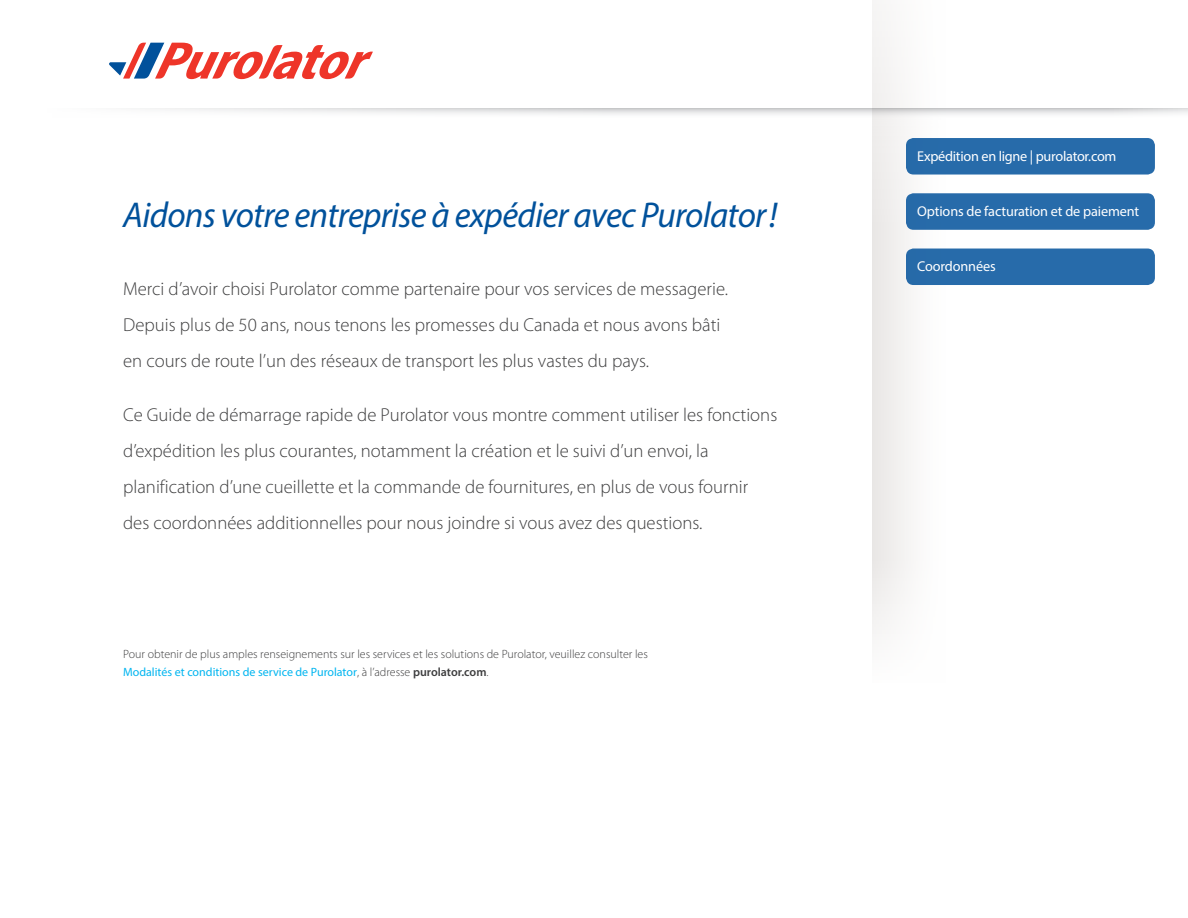
<style>
.page{position:relative;width:1188px;height:918px;background:#fff}
.page>*{position:absolute;margin:0;border:0;box-sizing:border-box;transform-origin:0 0}
.t1{font:italic 36px "Myriad Pro";letter-spacing:-.02em;color:#01519b}
.t2{font:300 18.75px/36px "Myriad Pro";color:#3e3e3f}
.t3{font:14.25px "Myriad Pro";letter-spacing:-.01em;color:#fff}
.t4{font:300 12px/18px "Myriad Pro";color:#3e3e3f}
.s1{font-weight:400;color:#00b5f0}
.s2{font-weight:600}
</style>
<div class="page">
<div style="left:873px;top:0;width:260px;height:683px;background:linear-gradient(to right,#f7f6f6,#fff)"></div>
<svg style="left:109px;top:43px;width:264px;height:36px"></svg>
<svg style="left:140px;top:108px;width:1048px;height:44px"></svg>
<div style="left:906px;top:193px;width:249px;height:37px;background:#276baa;border-radius:8px"></div>
<div style="left:906px;top:138px;width:249px;height:37px;background:#276baa;border-radius:8px"></div>
<div style="left:906px;top:249px;width:249px;height:36px;background:#276baa;border-radius:8px"></div>
<p class="t1" style="left:123px;top:192px;width:656px">Aidons votre entreprise à expédier avec Purolator !</p>
<p class="t2" style="left:123px;top:271px;width:607px">Merci d’avoir choisi Purolator comme partenaire pour vos services de messagerie.<br>Depuis plus de 50 ans, nous tenons les promesses du Canada et nous avons bâti en cours de route l’un des réseaux de transport les plus vastes du pays.</p>
<p class="t2" style="left:123px;top:396px;width:656px">Ce Guide de démarrage rapide de Purolator vous montre comment utiliser les fonctions d’expédition les plus courantes, notamment la création et le suivi d’un envoi, la planification d’une cueillette et la commande de fournitures, en plus de vous fournir des coordonnées additionnelles pour nous joindre si vous avez des questions.</p>
<p class="t4" style="left:123px;top:645px;width:526px">Pour obtenir de plus amples renseignements sur les services et les solutions de Purolator, veuillez consulter les<br><span class="s1">Modalités et conditions de service de Purolator</span>, à l’adresse <span class="s2">purolator.com</span>.</p>
<p class="t3" style="left:917px;top:147px;width:201px">Expédition en ligne | purolator.com</p>
<p class="t3" style="left:917px;top:203px;width:223px">Options de facturation et de paiement</p>
<p class="t3" style="left:917px;top:258px;width:80px">Coordonnées</p>
</div>
